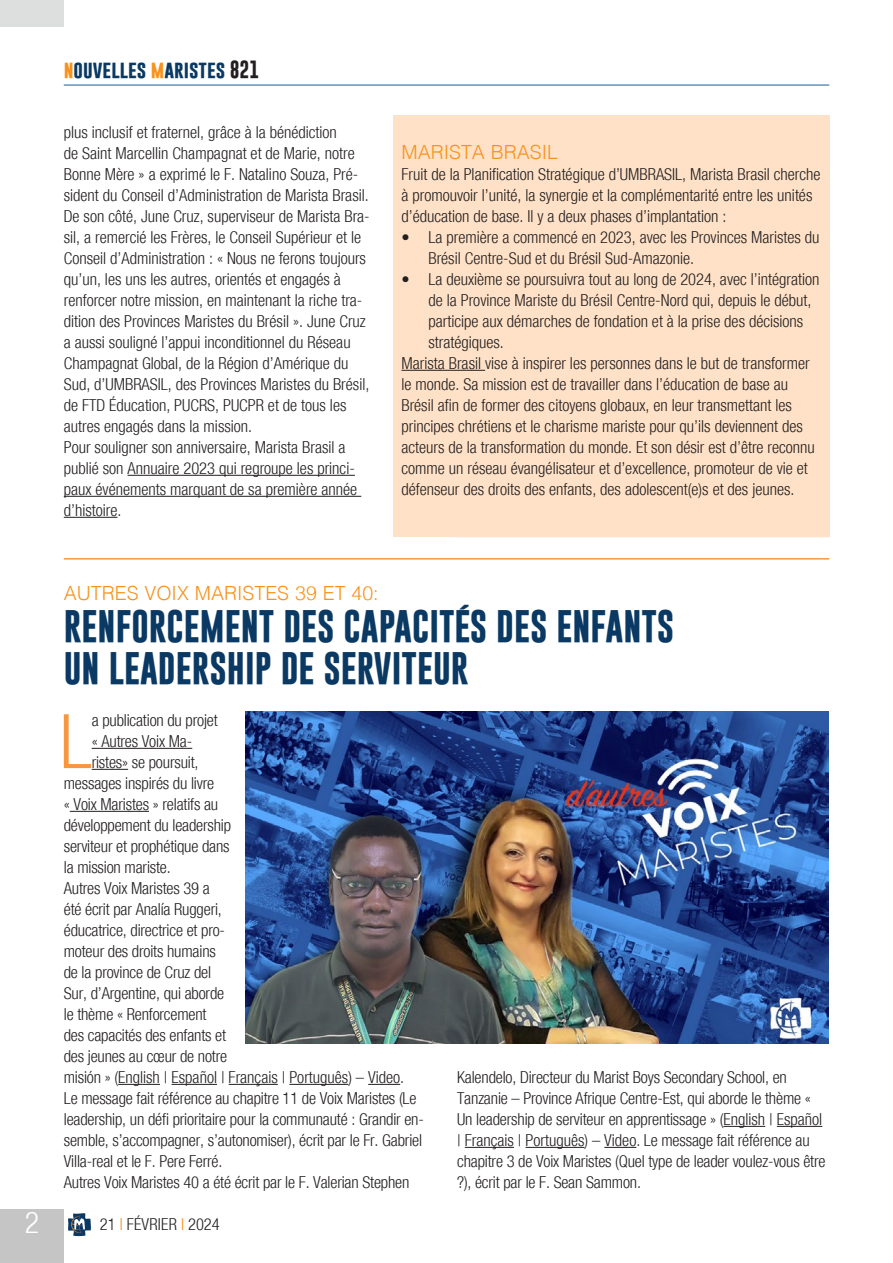
<style>
.page{position:relative;width:893px;height:1263px;background:#fff}
.page>*{position:absolute;margin:0;border:0;box-sizing:border-box;transform-origin:0 0}
.Testo_normal{font:300 condensed 75.3px "Helvetica Neue";color:#f79641}
.Titolo{font:700 33px "Gobold";color:#0a3963}
.t1{font:300 condensed 30px "Helvetica Neue";color:#fff}
.Titolo-2{font:300 19.5px "Helvetica";color:#f7931d}
.t2{font:700 18px "Gobold";color:#0a3963}
.Testo_normal-2{font:300 condensed 16.5px/21px "Helvetica Neue";color:#231f20}
.s1{color:#f7931d}
.s2{color:#231f20}
</style>
<div class="page">
<div style="left:0;top:1209px;width:64px;height:54px;background:#c4c5c4"></div>
<hr style="left:64px;top:85px;width:765px;height:1px;background:#175d9e">
<svg style="left:68px;top:1213px;width:23px;height:23px"></svg>
<div style="left:0;top:0;width:64px;height:27px;background:#dddede"></div>
<hr style="left:128px;top:475px;width:227px;height:1px;background:#231f20">
<hr style="left:64px;top:496px;width:297px;height:1px;background:#231f20">
<hr style="left:64px;top:517px;width:54px;height:1px;background:#231f20">
<div style="left:393px;top:116px;width:436px;height:421px;background:#fee1c6"></div>
<hr style="left:401px;top:370px;width:84px;height:1px;background:#231f20">
<hr style="left:64px;top:558px;width:765px;height:2px;background:#f79641">
<hr style="left:92px;top:748px;width:100px;height:1px;background:#231f20">
<hr style="left:92px;top:769px;width:36px;height:1px;background:#231f20">
<hr style="left:70px;top:811px;width:79px;height:1px;background:#231f20">
<hr style="left:118px;top:1084px;width:42px;height:1px;background:#231f20">
<hr style="left:172px;top:1084px;width:45px;height:1px;background:#231f20">
<hr style="left:229px;top:1084px;width:49px;height:1px;background:#231f20">
<hr style="left:289px;top:1084px;width:59px;height:1px;background:#231f20">
<hr style="left:368px;top:1084px;width:32px;height:1px;background:#231f20">
<hr style="left:723px;top:1126px;width:42px;height:1px;background:#231f20">
<hr style="left:777px;top:1126px;width:45px;height:1px;background:#231f20">
<hr style="left:465px;top:1147px;width:49px;height:1px;background:#231f20">
<hr style="left:525px;top:1147px;width:59px;height:1px;background:#231f20">
<hr style="left:604px;top:1147px;width:32px;height:1px;background:#231f20">
<img style="left:246px;top:711px;width:582px;height:332px">
<p class="t2" style="left:64px;top:57px;width:197px"><span class="s1">n</span>ouvelles <span class="s1">m</span>aristes <span class="s2">821</span></p>
<p class="Testo_normal-2" style="left:64px;top:122px;width:306px">plus inclusif et fraternel, grâce à la bénédiction<br>de Saint Marcellin Champagnat et de Marie, notre Bonne Mère » a exprimé le F. Natalino Souza, Pré&shy;sident du Conseil d’Administration de Marista Brasil.</p>
<p class="Testo_normal-2" style="left:64px;top:206px;width:307px">De son côté, June Cruz, superviseur de Marista Bra&shy;sil, a remercié les Frères, le Conseil Supérieur et le Conseil d’Administration : « Nous ne ferons toujours qu’un, les uns les autres, orientés et engagés à renforcer notre mission, en maintenant la riche tra&shy;dition des Provinces Maristes du Brésil ». June Cruz a aussi souligné l’appui inconditionnel du Réseau Champagnat Global, de la Région d’Amérique du Sud, d’UMBRASIL, des Provinces Maristes du Brésil, de FTD Éducation, PUCRS, PUCPR et de tous les autres engagés dans la mission.</p>
<p class="Testo_normal-2" style="left:64px;top:437px;width:295px">Pour souligner son anniversaire, Marista Brasil a publié son Annuaire 2023 qui regroupe les princi&shy;paux événements marquant de sa première année d’histoire.</p>
<p class="Titolo-2" style="left:401px;top:135px;width:158px">MARISTA BRASIL</p>
<p class="Testo_normal-2" style="left:401px;top:164px;width:421px">Fruit de la Planification Stratégique d’UMBRASIL, Marista Brasil cherche à promouvoir l’unité, la synergie et la complémentarité entre les unités d’éducation de base. Il y a deux phases d’implantation :</p>
<p class="Testo_normal-2" style="left:428px;top:227px;width:393px;text-indent:-27px">• La première a commencé en 2023, avec les Provinces Maristes du<br>Brésil Centre-Sud et du Brésil Sud-Amazonie.</p>
<p class="Testo_normal-2" style="left:428px;top:269px;width:393px;text-indent:-27px">• La deuxième se poursuivra tout au long de 2024, avec l’intégration de la Province Mariste du Brésil Centre-Nord qui, depuis le début, participe aux démarches de fondation et à la prise des décisions stratégiques.</p>
<p class="Testo_normal-2" style="left:401px;top:353px;width:415px">Marista Brasil vise à inspirer les personnes dans le but de transformer le monde. Sa mission est de travailler dans l’éducation de base au Brésil afin de former des citoyens globaux, en leur transmettant les principes chrétiens et le charisme mariste pour qu’ils deviennent des acteurs de la transformation du monde. Et son désir est d’être reconnu comme un réseau évangélisateur et d’excellence, promoteur de vie et défenseur des droits des enfants, des adolescent(e)s et des jeunes.</p>
<h3 class="t1" style="left:25px;top:1205px;width:16px">2</h3>
<p class="Titolo-2" style="left:64px;top:576px;width:316px">AUTRES VOIX MARISTES 39 ET 40:</p>
<p class="Titolo" style="left:64px;top:605px;width:612px">RENFORCEMENT DES CAPACITÉS DES ENFANTS</p>
<p class="Titolo" style="left:64px;top:647px;width:406px">UN LEADERSHIP DE SERVITEUR</p>
<p class="Testo_normal" style="left:60px;top:698px;width:34px">L</p>
<p class="Testo_normal-2" style="left:92px;top:710px;width:128px">a publication du projet</p>
<p class="Testo_normal-2" style="left:92px;top:731px;width:102px">« Autres Voix Ma-</p>
<p class="Testo_normal-2" style="left:92px;top:752px;width:108px">ristes» se poursuit,</p>
<p class="Testo_normal-2" style="left:64px;top:773px;width:152px">messages inspirés du livre</p>
<p class="Testo_normal-2" style="left:64px;top:794px;width:156px">« Voix Maristes » relatifs au</p>
<p class="Testo_normal-2" style="left:64px;top:815px;width:169px">développement du leadership</p>
<p class="Testo_normal-2" style="left:64px;top:836px;width:167px">serviteur et prophétique dans</p>
<p class="Testo_normal-2" style="left:64px;top:857px;width:108px">la mission mariste.</p>
<p class="Testo_normal-2" style="left:64px;top:878px;width:362px">Autres Voix Maristes 39 a<br>été écrit par Analía Ruggeri,<br>éducatrice, directrice et pro-<br>moteur des droits humains<br>de la province de Cruz del<br>Sur, d’Argentine, qui aborde<br>le thème « Renforcement<br>des capacités des enfants et<br>des jeunes au cœur de notre<br>misión » (English | Español | Français | Português) – Video.<br>Le message fait référence au chapitre 11 de Voix Maristes (Le leadership, un défi prioritaire pour la communauté : Grandir en&shy;semble, s’accompagner, s’autonomiser), écrit par le Fr. Gabriel Villa-real et le F. Pere Ferré.</p>
<p class="Testo_normal-2" style="left:64px;top:1172px;width:347px">Autres Voix Maristes 40 a été écrit par le F. Valerian Stephen</p>
<p class="Testo_normal-2" style="left:457px;top:1067px;width:370px">Kalendelo, Directeur du Marist Boys Secondary School, en Tanzanie – Province Afrique Centre-Est, qui aborde le thème « Un leadership de serviteur en apprentissage » (English | Español | Français | Português) – Video. Le message fait référence au chapitre 3 de Voix Maristes (Quel type de leader voulez-vous être ?), écrit par le F. Sean Sammon.</p>
<p class="Testo_normal-2" style="left:100px;top:1214px;width:121px">21 <span class="s1">I</span> FÉVRIER <span class="s1">I</span> 2024</p>
</div>
